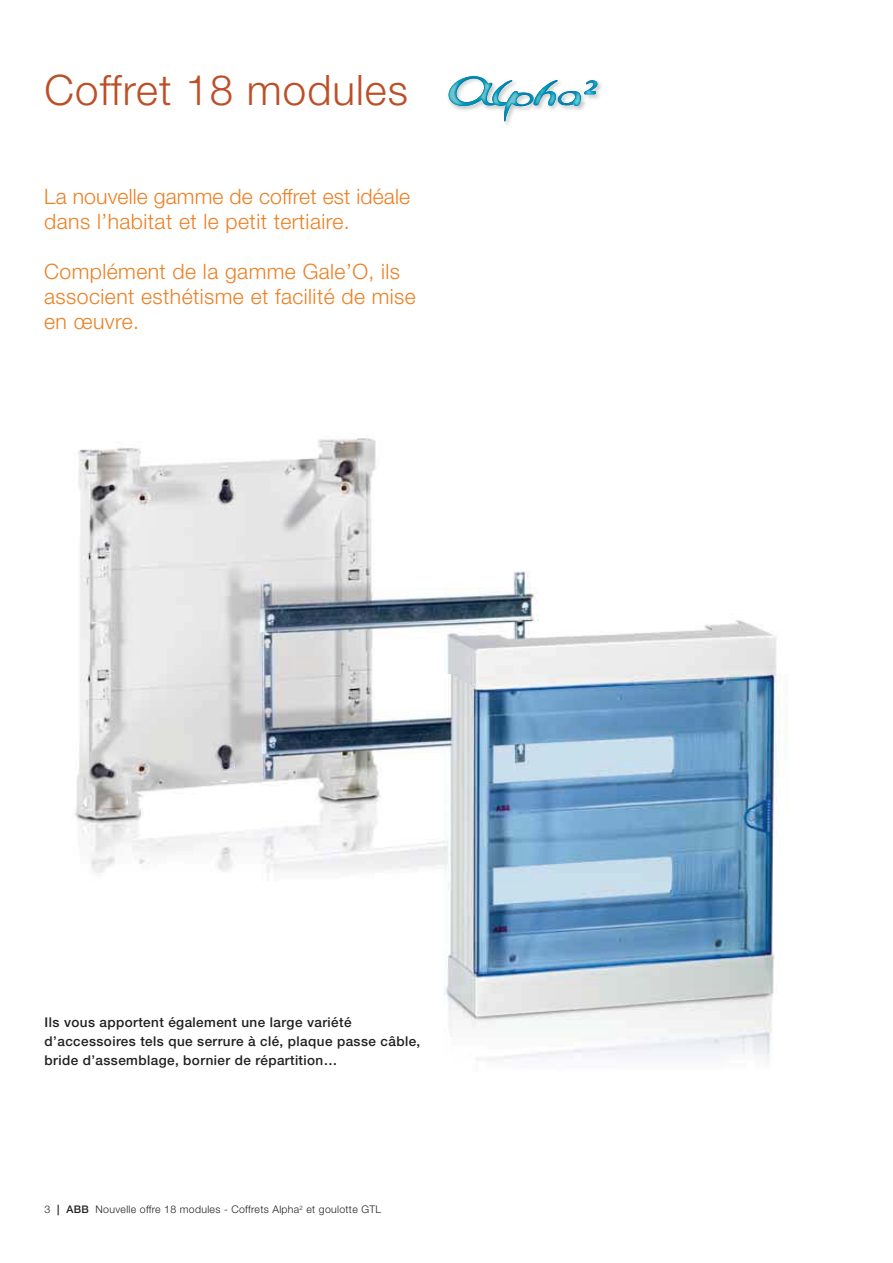
<style>
.page{position:relative;width:893px;height:1263px;background:#fff}
.page>*{position:absolute;margin:0;border:0;box-sizing:border-box;transform-origin:0 0}
.t1{font:300 42px "Helvetica Neue LT Std";letter-spacing:.025em;color:#bc4f27}
.t2{font:300 21.15px/25px "Helvetica Neue LT Std";letter-spacing:.02em;color:#ed8023}
.t3{font:500 13.5px/18.8px "Helvetica Neue LT Std";letter-spacing:.03em;color:#231f20}
.t4{font:300 10.5px "Helvetica Neue LT Std";letter-spacing:.03em;color:#231f20}
.s1{font-weight:500}
</style>
<div class="page">
<img style="left:598px;top:81px;width:4px;height:17px">
<svg style="left:448px;top:76px;width:150px;height:46px"></svg>
<img style="left:584px;top:80px;width:13px;height:14px">
<img style="left:74px;top:438px;width:706px;height:624px">
<h1 class="t1" style="left:45px;top:75px;width:365px">Coffret 18 modules</h1>
<p class="t2" style="left:44px;top:186px;width:367px">La nouvelle gamme de coffret est idéale dans l’habitat et le petit tertiaire.</p>
<p class="t2" style="left:44px;top:262px;width:373px">Complément de la gamme Gale’O, ils associent esthétisme et facilité de mise en œuvre.</p>
<p class="t3" style="left:45px;top:1015px;width:377px">Ils vous apportent également une large variété d’accessoires tels que serrure à clé, plaque passe câble, bride d’assemblage, bornier de répartition…</p>
<p class="t4" style="left:45px;top:1205px;width:338px">3 <span class="s1">| ABB</span> Nouvelle offre 18 modules - Coffrets Alpha<sup>2</sup> et goulotte GTL</p>
</div>
